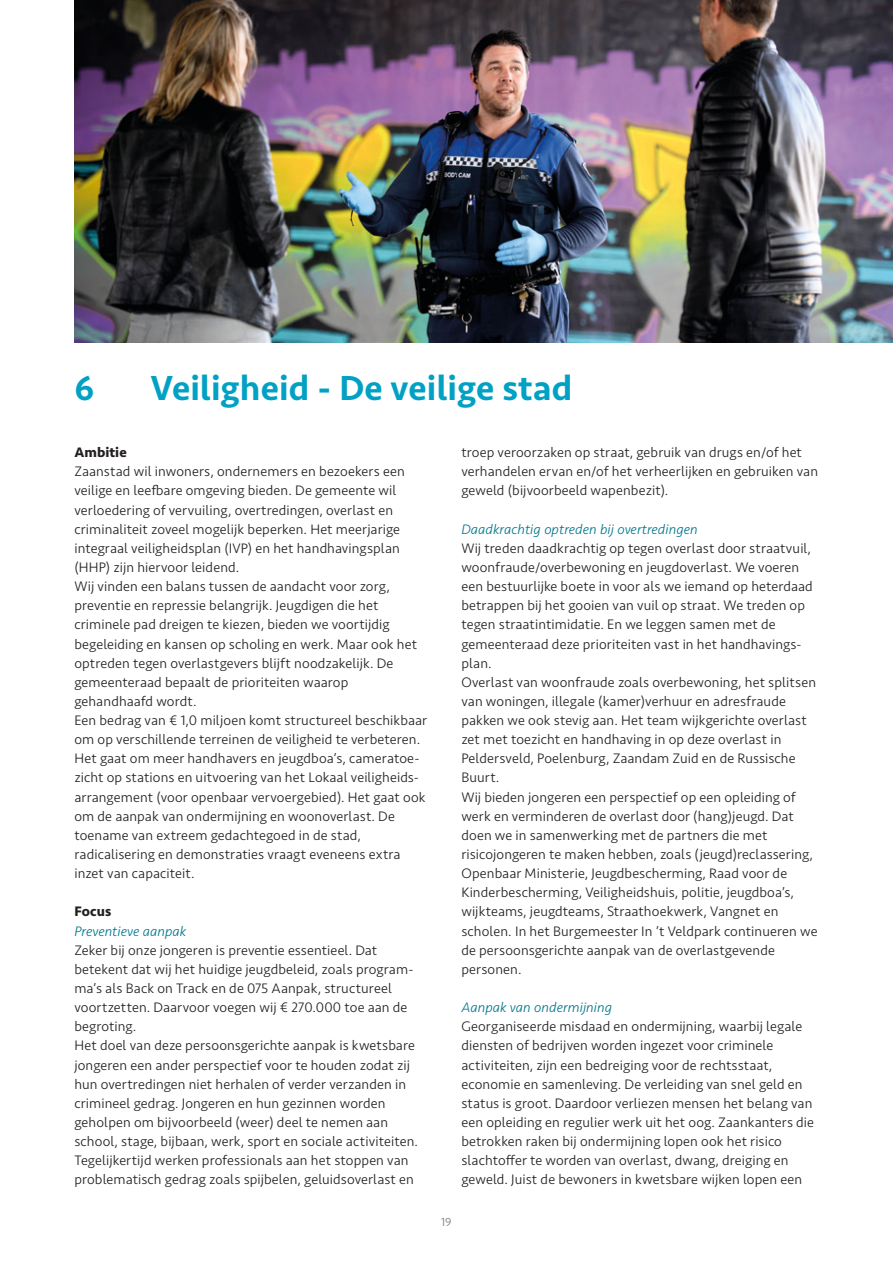
<style>
.page{position:relative;width:893px;height:1263px;background:#fff}
.page>*{position:absolute;margin:0;border:0;box-sizing:border-box;transform-origin:0 0}
.Hoofdstuktitel_A4{font:500 36px "Seravek Basic";letter-spacing:.005em;color:#00a1c4}
.Plattetekst_basis_A4{font:300 14.25px/19.2px "Seravek Basic";letter-spacing:.01em;color:#231f20}
.Subparagraafkop_blau{font:italic 300 14.25px "Seravek Basic";letter-spacing:.005em;color:#00778d}
.Paragraafkopzwart_a4{font:700 14.25px "Seravek Basic";letter-spacing:.005em;color:#231f20}
.t1{font:300 12px "Seravek Basic";color:#7f7171}
</style>
<div class="page">
<img style="left:74px;top:0;width:819px;height:342px">
<p class="Hoofdstuktitel_A4" style="left:74px;top:365px;width:21px">6</p>
<p class="Hoofdstuktitel_A4" style="left:151px;top:365px;width:423px">Veiligheid - De veilige stad</p>
<p class="Paragraafkopzwart_a4" style="left:74px;top:444px;width:54px">Ambitie</p>
<p class="Plattetekst_basis_A4" style="left:74px;top:462px;width:332px">Zaanstad wil inwoners, ondernemers en bezoekers een veilige en leefbare omgeving bieden. De gemeente wil verloedering of vervuiling, overtredingen, overlast en</p>
<p class="Plattetekst_basis_A4" style="left:74px;top:519px;width:327px">criminaliteit zoveel mogelijk beperken. Het meerjarige</p>
<p class="Plattetekst_basis_A4" style="left:74px;top:538px;width:327px">integraal veiligheidsplan (IVP) en het handhavingsplan (HHP) zijn hiervoor leidend.</p>
<p class="Plattetekst_basis_A4" style="left:74px;top:577px;width:344px">Wij vinden een balans tussen de aandacht voor zorg, preventie en repressie belangrijk. Jeugdigen die het criminele pad dreigen te kiezen, bieden we voortijdig begeleiding en kansen op scholing en werk. Maar ook het optreden tegen overlastgevers blijft noodzakelijk. De gemeenteraad bepaalt de prioriteiten waarop</p>
<p class="Plattetekst_basis_A4" style="left:74px;top:691px;width:124px">gehandhaafd wordt.</p>
<p class="Plattetekst_basis_A4" style="left:74px;top:711px;width:354px">Een bedrag van € 1,0 miljoen komt structureel beschikbaar om op verschillende terreinen de veiligheid te verbeteren.<br>Het gaat om meer handhavers en jeugdboa’s, cameratoe&shy;zicht op stations en uitvoering van het Lokaal veiligheids&shy;arrangement (voor openbaar vervoergebied). Het gaat ook om de aanpak van ondermijning en woonoverlast. De toename van extreem gedachtegoed in de stad, radicalisering en demonstraties vraagt eveneens extra inzet van capaciteit.</p>
<p class="Paragraafkopzwart_a4" style="left:74px;top:903px;width:38px">Focus</p>
<p class="Subparagraafkop_blau" style="left:74px;top:922px;width:113px">Preventieve aanpak</p>
<p class="Plattetekst_basis_A4" style="left:74px;top:940px;width:341px">Zeker bij onze jongeren is preventie essentieel. Dat betekent dat wij het huidige jeugdbeleid, zoals program&shy;ma’s als Back on Track en de 075 Aanpak, structureel voortzetten. Daarvoor voegen wij € 270.000 toe aan de begroting.</p>
<p class="Plattetekst_basis_A4" style="left:74px;top:1036px;width:345px">Het doel van deze persoonsgerichte aanpak is kwetsbare jongeren een ander perspectief voor te houden zodat zij hun overtredingen niet herhalen of verder verzanden in crimineel gedrag. Jongeren en hun gezinnen worden geholpen om bijvoorbeeld (weer) deel te nemen aan school, stage, bijbaan, werk, sport en sociale activiteiten.<br>Tegelijkertijd werken professionals aan het stoppen van problematisch gedrag zoals spijbelen, geluidsoverlast en</p>
<p class="Plattetekst_basis_A4" style="left:461px;top:443px;width:358px">troep veroorzaken op straat, gebruik van drugs en/of het verhandelen ervan en/of het verheerlijken en gebruiken van geweld (bijvoorbeeld wapenbezit).</p>
<p class="Subparagraafkop_blau" style="left:461px;top:520px;width:238px">Daadkrachtig optreden bij overtredingen</p>
<p class="Plattetekst_basis_A4" style="left:461px;top:538px;width:353px">Wij treden daadkrachtig op tegen overlast door straatvuil, woonfraude/overbewoning en jeugdoverlast. We voeren een bestuurlijke boete in voor als we iemand op heterdaad betrappen bij het gooien van vuil op straat. We treden op tegen straatintimidatie. En we leggen samen met de gemeenteraad deze prioriteiten vast in het handhavings&shy;plan.</p>
<p class="Plattetekst_basis_A4" style="left:461px;top:672px;width:356px">Overlast van woonfraude zoals overbewoning, het splitsen van woningen, illegale (kamer)verhuur en adresfraude pakken we ook stevig aan. Het team wijkgerichte overlast zet met toezicht en handhaving in op deze overlast in Peldersveld, Poelenburg, Zaandam Zuid en de Russische Buurt.</p>
<p class="Plattetekst_basis_A4" style="left:461px;top:787px;width:358px">Wij bieden jongeren een perspectief op een opleiding of werk en verminderen de overlast door (hang)jeugd. Dat doen we in samenwerking met de partners die met risicojongeren te maken hebben, zoals (jeugd)reclassering, Openbaar Ministerie, Jeugdbescherming, Raad voor de Kinderbescherming, Veiligheidshuis, politie, jeugdboa’s, wijkteams, jeugdteams, Straathoekwerk, Vangnet en scholen. In het Burgemeester In ’t Veldpark continueren we de persoonsgerichte aanpak van de overlastgevende personen.</p>
<p class="Subparagraafkop_blau" style="left:461px;top:999px;width:152px">Aanpak van ondermijning</p>
<p class="Plattetekst_basis_A4" style="left:461px;top:1017px;width:354px">Georganiseerde misdaad en ondermijning, waarbij legale diensten of bedrijven worden ingezet voor criminele activiteiten, zijn een bedreiging voor de rechtsstaat, economie en samenleving. De verleiding van snel geld en status is groot. Daardoor verliezen mensen het belang van een opleiding en regulier werk uit het oog. Zaankanters die betrokken raken bij ondermijning lopen ook het risico slachtoffer te worden van overlast, dwang, dreiging en geweld. Juist de bewoners in kwetsbare wijken lopen een</p>
<p class="t1" style="left:441px;top:1215px;width:12px">19</p>
</div>
